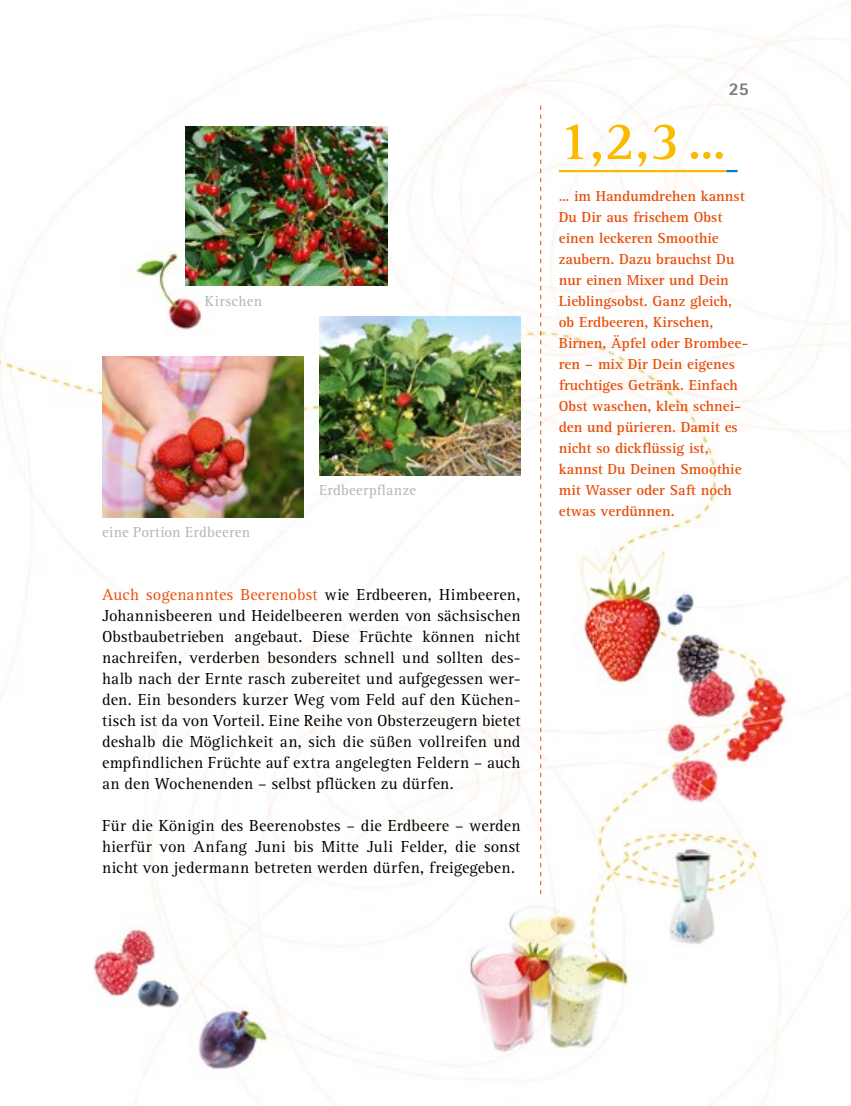
<style>
.page{position:relative;width:851px;height:1106px;background:#fff}
.page>*{position:absolute;margin:0;border:0;box-sizing:border-box;transform-origin:0 0}
.Marginalspalte___Unt{font:700 55.5px "AT Rotis Serif";color:#fbba00}
.t1{font:800 18px "AT Rotis Sans Serif";color:#7b7b7a}
.Flie_text{font:16.5px/21px "Rotis Serif Std";letter-spacing:.015em;color:#000;text-align:justify}
.Marginalspalte___Unt-2{font:700 15px/21px "AT Rotis Serif";color:#e94d0a}
.Bildunterschrift{font:15px "Rotis Serif Std";letter-spacing:.02em;color:#b3b4b5}
.s1{color:#e94d0a}
</style>
<div class="page">
<img style="left:0;top:13px;width:850px;height:1093px">
<hr style="left:558px;top:170px;width:168px;height:2px;background:#fbba00">
<svg style="left:726px;top:170px;width:11px;height:2px"></svg>
<svg style="left:540px;top:105px;width:1px;height:789px"></svg>
<img style="left:102px;top:356px;width:201px;height:161px">
<img style="left:186px;top:126px;width:201px;height:160px">
<img style="left:319px;top:316px;width:201px;height:160px">
<p class="Bildunterschrift" style="left:205px;top:292px;width:59px">Kirschen</p>
<p class="Bildunterschrift" style="left:102px;top:523px;width:149px">eine Portion Erdbeeren</p>
<p class="Bildunterschrift" style="left:319px;top:481px;width:99px">Erdbeerpflanze</p>
<p class="Flie_text" style="left:102px;top:585px;width:420px"><span class="s1">Auch sogenanntes Beerenobst</span> wie Erdbeeren, Himbeeren, Johannisbeeren und Heidelbeeren werden von sächsischen Obstbaubetrieben angebaut. Diese Früchte können nicht nachreifen, verderben besonders schnell und sollten des&shy;halb nach der Ernte rasch zubereitet und aufgegessen wer&shy;den. Ein besonders kurzer Weg vom Feld auf den Küchen&shy;tisch ist da von Vorteil. Eine Reihe von Obsterzeugern bietet deshalb die Möglichkeit an, sich die süßen vollreifen und empfindlichen Früchte auf extra angelegten Feldern – auch an den Wochenenden – selbst pflücken zu dürfen.</p>
<p class="Flie_text" style="left:102px;top:816px;width:420px">Für die Königin des Beerenobstes – die Erdbeere – werden hierfür von Anfang Juni bis Mitte Juli Felder, die sonst nicht von jedermann betreten werden dürfen, freigegeben.</p>
<p class="t1" style="left:728px;top:77px;width:22px">25</p>
<p class="Marginalspalte___Unt" style="left:558px;top:108px;width:169px">1,2,3…</p>
<p class="Marginalspalte___Unt-2" style="left:558px;top:186px;width:191px">… im Handumdrehen kannst<br>Du Dir aus frischem Obst einen leckeren Smoothie zaubern. Dazu brauchst Du nur einen Mixer und Dein<br>Lieblingsobst. Ganz gleich, ob Erdbeeren, Kirschen,<br>Birnen, Äpfel oder Brombee&shy;ren – mix Dir Dein eigenes fruchtiges Getränk. Einfach<br>Obst waschen, klein schnei&shy;den und pürieren. Damit es nicht so dickflüssig ist, kannst Du Deinen Smoothie mit Wasser oder Saft noch etwas verdünnen.</p>
</div>
